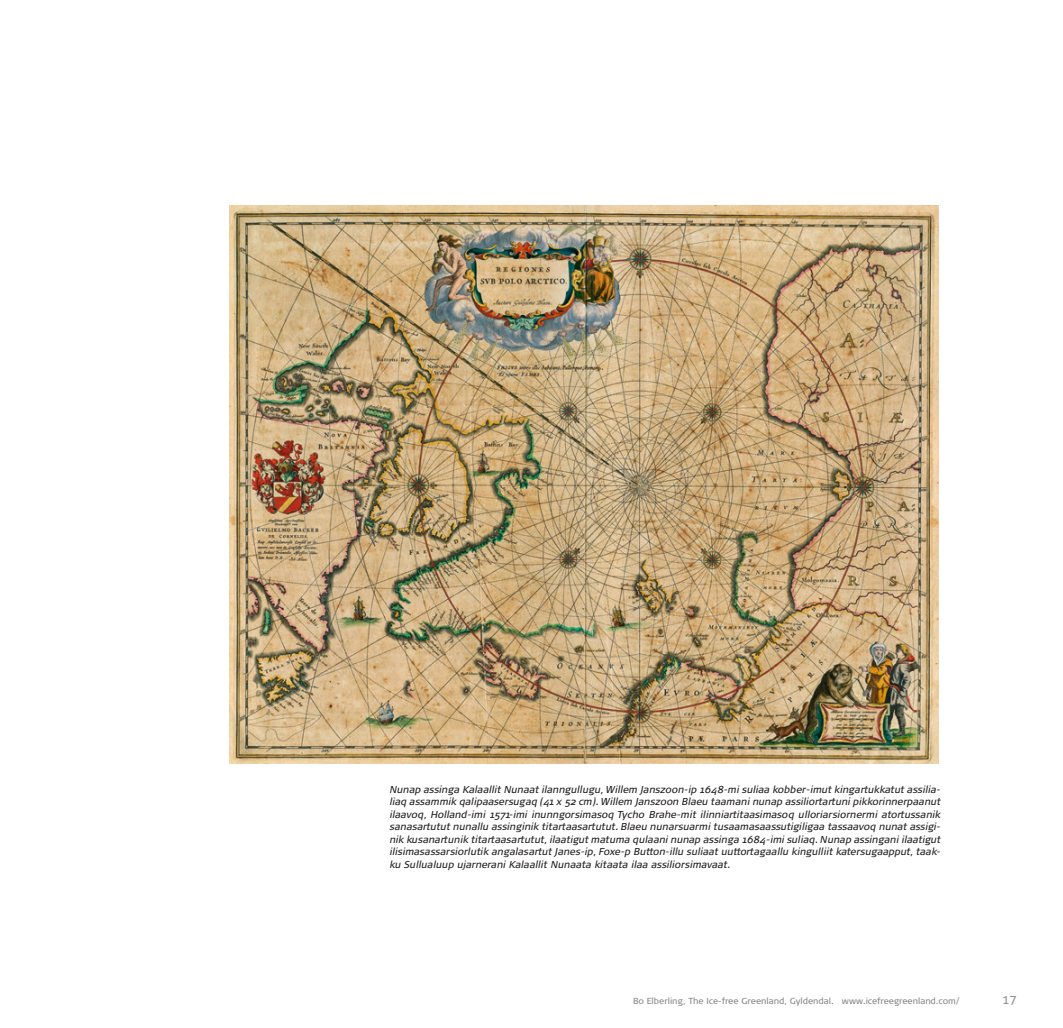
<style>
.page{position:relative;width:1063px;height:1028px;background:#fff}
.page>*{position:absolute;margin:0;border:0;box-sizing:border-box;transform-origin:0 0}
.t1{font:12.5px "Aller";color:#939598}
.Billedtekst_Dansk{font:italic 10px/12.5px "Signa OT";color:#231f20;text-align:justify}
.t2{font:8.75px "Signa OT";color:#87898c}
</style>
<div class="page">
<img style="left:230px;top:205px;width:709px;height:558px">
<p class="Billedtekst_Dansk" style="left:390px;top:783px;width:552px">Nunap assinga Kalaallit Nunaat ilanngullugu, Willem Janszoon-ip 1648-mi suliaa kobber-imut kingartukkatut assilia&shy;liaq assammik qalipaasersugaq (41 x 52 cm). Willem Janszoon Blaeu taamani nunap assiliortartuni pikkorinnerpaanut ilaavoq, Holland-imi 1571-imi inunngorsimasoq Tycho Brahe-mit ilinniartitaasimasoq ulloriarsiornermi atortussanik sanasartutut nunallu assinginik titartaasartutut. Blaeu nunarsuarmi tusaamasaassutigiligaa tassaavoq nunat assigi&shy;nik kusanartunik titartaasartutut, ilaatigut matuma qulaani nunap assinga 1684-imi suliaq. Nunap assingani ilaatigut ilisimasassarsiorlutik angalasartut Janes-ip, Foxe-p Button-illu suliaat uuttortagaallu kingulliit katersugaapput, taak&shy;ku Sullualuup ujarnerani Kalaallit Nunaata kitaata ilaa assiliorsimavaat.</p>
<p class="t2" style="left:633px;top:996px;width:328px">Bo Elberling, The Ice-free Greenland, Gyldendal. www.icefreegreenland.com/</p>
<p class="t1" style="left:1002px;top:992px;width:16px">17</p>
</div>
